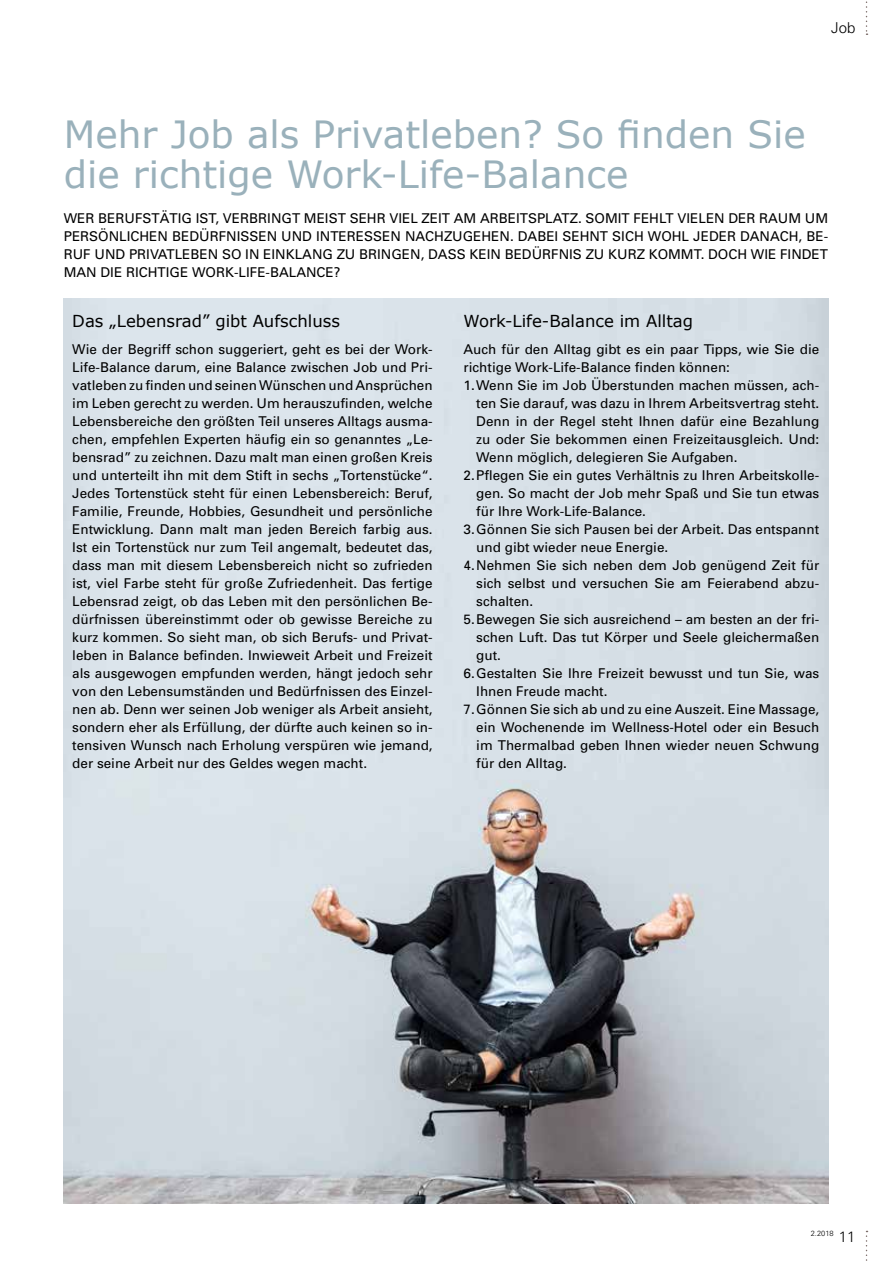
<style>
.page{position:relative;width:893px;height:1263px;background:#fff}
.page>*{position:absolute;margin:0;border:0;box-sizing:border-box;transform-origin:0 0}
.t1{font:37.5px/40.5px "Verdana";color:#9ab1bb}
.t2{font:16.5px "Verdana";color:#000}
.t3{font:300 15px "Univers";color:#000}
.t4{font:13.5px/18px "Univers";color:#000;text-align:justify}
.t5{font:300 7.5px "Univers";color:#000}
</style>
<div class="page">
<svg style="left:866px;top:1231px;width:1px;height:30px"></svg>
<img style="left:64px;top:298px;width:764px;height:905px">
<svg style="left:866px;top:1px;width:1px;height:34px"></svg>
<p class="t3" style="left:831px;top:19px;width:26px">Job</p>
<h1 class="t1" style="left:64px;top:113px;width:743px">Mehr Job als Privatleben? So finden Sie die richtige Work-Life-Balance</h1>
<p class="t4" style="left:64px;top:209px;width:766px">WER BERUFSTÄTIG IST, VERBRINGT MEIST SEHR VIEL ZEIT AM ARBEITSPLATZ. SOMIT FEHLT VIELEN DER RAUM UM PERSÖNLICHEN BEDÜRFNISSEN UND INTERESSEN NACHZUGEHEN. DABEI SEHNT SICH WOHL JEDER DANACH, BE-RUF UND PRIVATLEBEN SO IN EINKLANG ZU BRINGEN, DASS KEIN BEDÜRFNIS ZU KURZ KOMMT. DOCH WIE FINDET MAN DIE RICHTIGE WORK-LIFE-BALANCE?</p>
<p class="t2" style="left:72px;top:311px;width:269px">Das „Lebensrad” gibt Aufschluss</p>
<p class="t4" style="left:72px;top:340px;width:362px">Wie der Begriff schon suggeriert, geht es bei der Work-Life-Balance darum, eine Balance zwischen Job und Pri&shy;vatleben zu finden und seinen Wünschen und Ansprüchen im Leben gerecht zu werden. Um herauszufinden, welche Lebensbereiche den größten Teil unseres Alltags ausma&shy;chen, empfehlen Experten häufig ein so genanntes „Le&shy;bensrad” zu zeichnen. Dazu malt man einen großen Kreis und unterteilt ihn mit dem Stift in sechs „Tortenstücke“.<br>Jedes Tortenstück steht für einen Lebensbereich: Beruf, Familie, Freunde, Hobbies, Gesundheit und persönliche Entwicklung. Dann malt man jeden Bereich farbig aus.<br>Ist ein Tortenstück nur zum Teil angemalt, bedeutet das, dass man mit diesem Lebensbereich nicht so zufrieden ist, viel Farbe steht für große Zufriedenheit. Das fertige Lebensrad zeigt, ob das Leben mit den persönlichen Be&shy;dürfnissen übereinstimmt oder ob gewisse Bereiche zu kurz kommen. So sieht man, ob sich Berufs- und Privat&shy;leben in Balance befinden. Inwieweit Arbeit und Freizeit als ausgewogen empfunden werden, hängt jedoch sehr von den Lebensumständen und Bedürfnissen des Einzel&shy;nen ab. Denn wer seinen Job weniger als Arbeit ansieht, sondern eher als Erfüllung, der dürfte auch keinen so in&shy;tensiven Wunsch nach Erholung verspüren wie jemand, der seine Arbeit nur des Geldes wegen macht.</p>
<p class="t2" style="left:463px;top:311px;width:231px">Work-Life-Balance im Alltag</p>
<p class="t4" style="left:463px;top:340px;width:357px">Auch für den Alltag gibt es ein paar Tipps, wie Sie die</p>
<p class="t4" style="left:463px;top:358px;width:268px">richtige Work-Life-Balance finden können:</p>
<p class="t4" style="left:463px;top:376px;width:357px">1.Wenn Sie im Job Überstunden machen müssen, ach-</p>
<p class="t4" style="left:476px;top:394px;width:344px">ten Sie darauf, was dazu in Ihrem Arbeitsvertrag steht.</p>
<p class="t4" style="left:476px;top:412px;width:344px">Denn in der Regel steht Ihnen dafür eine Bezahlung</p>
<p class="t4" style="left:476px;top:430px;width:344px">zu oder Sie bekommen einen Freizeitausgleich. Und:</p>
<p class="t4" style="left:476px;top:448px;width:263px">Wenn möglich, delegieren Sie Aufgaben.</p>
<p class="t4" style="left:463px;top:466px;width:357px">2.Pflegen Sie ein gutes Verhältnis zu Ihren Arbeitskolle-</p>
<p class="t4" style="left:476px;top:484px;width:345px">gen. So macht der Job mehr Spaß und Sie tun etwas</p>
<p class="t4" style="left:476px;top:502px;width:171px">für Ihre Work-Life-Balance.</p>
<p class="t4" style="left:463px;top:520px;width:357px">3.Gönnen Sie sich Pausen bei der Arbeit. Das entspannt</p>
<p class="t4" style="left:476px;top:538px;width:194px">und gibt wieder neue Energie.</p>
<p class="t4" style="left:463px;top:556px;width:357px">4.Nehmen Sie sich neben dem Job genügend Zeit für</p>
<p class="t4" style="left:476px;top:574px;width:344px">sich selbst und versuchen Sie am Feierabend abzu-</p>
<p class="t4" style="left:476px;top:592px;width:59px">schalten.</p>
<p class="t4" style="left:463px;top:610px;width:357px">5.Bewegen Sie sich ausreichend – am besten an der fri-</p>
<p class="t4" style="left:476px;top:628px;width:344px">schen Luft. Das tut Körper und Seele gleichermaßen</p>
<p class="t4" style="left:476px;top:646px;width:26px">gut.</p>
<p class="t4" style="left:463px;top:664px;width:357px">6.Gestalten Sie Ihre Freizeit bewusst und tun Sie, was</p>
<p class="t4" style="left:476px;top:682px;width:133px">Ihnen Freude macht.</p>
<p class="t4" style="left:463px;top:700px;width:357px">7.Gönnen Sie sich ab und zu eine Auszeit. Eine Massage,</p>
<p class="t4" style="left:476px;top:718px;width:345px">ein Wochenende im Wellness-Hotel oder ein Besuch</p>
<p class="t4" style="left:476px;top:736px;width:344px">im Thermalbad geben Ihnen wieder neuen Schwung</p>
<p class="t4" style="left:476px;top:754px;width:92px">für den Alltag.</p>
<p class="t5" style="left:811px;top:1229px;width:24px">2.2018</p>
<p class="t3" style="left:839px;top:1228px;width:18px">11</p>
</div>
